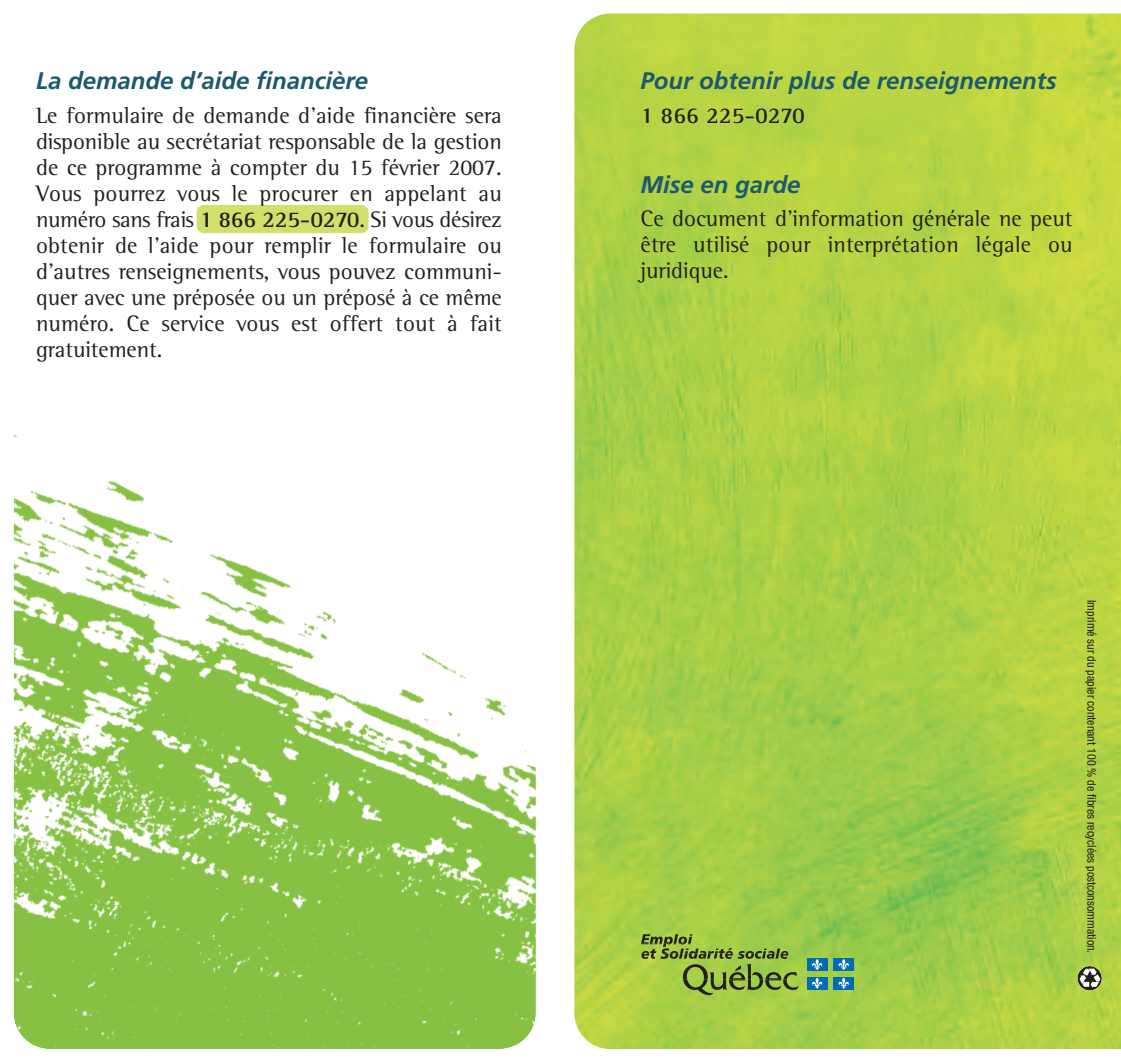
<style>
.page{position:relative;width:1121px;height:1062px;background:#fff}
.page>*{position:absolute;margin:0;border:0;box-sizing:border-box;transform-origin:0 0}
.t1{font:italic 700 24px "Frutiger LT Std";color:#1c596c}
.t2{font:23px/26px "Rotis Semi Serif";letter-spacing:.01em;color:#231f20;text-align:justify}
.t3{font:700 23px "Rotis Semi Serif";color:#231f20}
.t4{font:condensed 12px "Helvetica Neue LT Std";color:#231f20}
.s1{font-weight:700}
</style>
<div class="page">
<img style="left:574px;top:14px;width:546px;height:1034px">
<img style="left:14px;top:204px;width:522px;height:844px">
<div style="left:196px;top:205px;width:172px;height:28px;background:#d2e06b"></div>
<img style="left:1077px;top:966px;width:24px;height:24px;border-radius:50%">
<svg style="left:641px;top:934px;width:157px;height:61px;background:#8cac40"></svg>
<div style="left:806px;top:958px;width:21px;height:12px;background:#006cb7"></div>
<div style="left:833px;top:976px;width:21px;height:13px;background:#006cb7"></div>
<svg style="left:838px;top:977px;width:11px;height:11px"></svg>
<div style="left:806px;top:976px;width:21px;height:13px;background:#006cb7"></div>
<svg style="left:812px;top:977px;width:10px;height:11px"></svg>
<div style="left:833px;top:958px;width:21px;height:12px;background:#006cb7"></div>
<svg style="left:838px;top:959px;width:11px;height:11px"></svg>
<svg style="left:812px;top:959px;width:10px;height:11px"></svg>
<h4 class="t1" style="left:36px;top:71px;width:334px">La demande d’aide financière</h4>
<p class="t2" style="left:36px;top:104px;width:467px">Le formulaire de demande d’aide financière sera disponible au secrétariat responsable de la gestion de ce programme à compter du 15 février 2007.<br>Vous pourrez vous le procurer en appelant au numéro sans frais <span class="s1">1 866 225-0270</span>. Si vous désirez obtenir de l’aide pour remplir le formulaire ou d’autres renseignements, vous pouvez communi&shy;quer avec une préposée ou un préposé à ce même numéro. Ce service vous est offert tout à fait gratuitement.</p>
<h4 class="t1" style="left:640px;top:71px;width:418px">Pour obtenir plus de renseignements</h4>
<p class="t3" style="left:640px;top:107px;width:166px">1 866 225-0270</p>
<h4 class="t1" style="left:640px;top:175px;width:162px">Mise en garde</h4>
<p class="t2" style="left:640px;top:208px;width:433px">Ce document d’information générale ne peut être utilisé pour interprétation légale ou juridique.</p>
<p class="t4" style="left:1096px;top:600px;width:355px;rotate:90deg">Imprimé sur du papier contenant 100 % de fibres recyclées postconsommation.</p>
</div>
